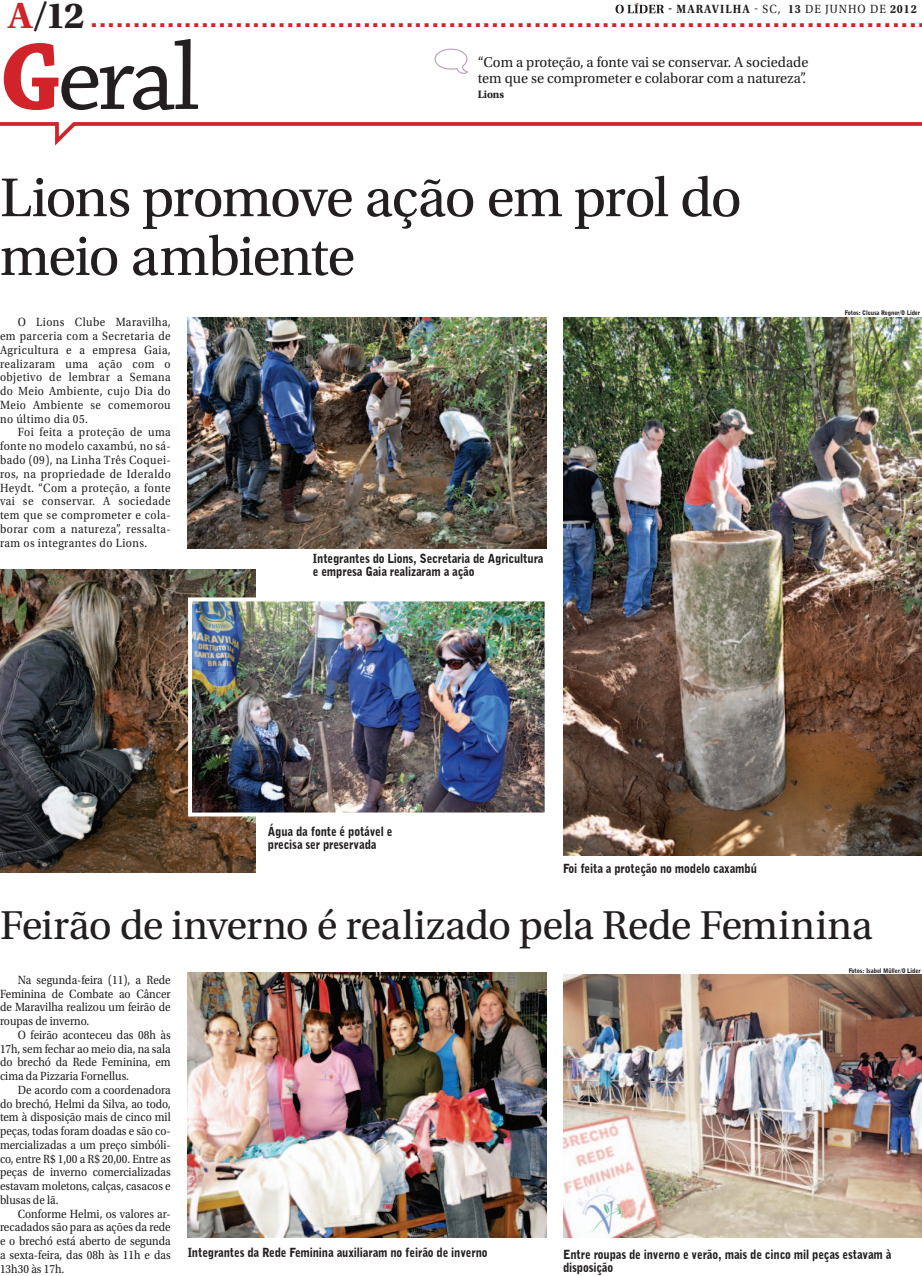
<style>
.page{position:relative;width:922px;height:1276px;background:#fff}
.page>*{position:absolute;margin:0;border:0;box-sizing:border-box;transform-origin:0 0}
.t1{font:100px "Chaparral Pro";color:#231f20}
.t2{font:57.5px/58.8px "Utopia Std";letter-spacing:-.035em;color:#231f20}
.t3{font:42.5px "Utopia Std";letter-spacing:-.015em;color:#231f20}
.t4{font:700 24.12px "Rockwell";color:#d1232a}
.t5{font:15px/16.2px "Utopia Std";color:#231f20;scale:.96 1}
.t6{font:12.5px/13.8px "Utopia Std";color:#231f20;text-align:justify;scale:.9 1}
.t7{font:900 12.5px/12.5px "Bell Gothic BT";letter-spacing:-.01em;color:#231f20;scale:.9 1}
.t8{font:700 12.5px "Utopia Std";letter-spacing:.085em;color:#231f20;scale:.9 1}
.t9{font:700 11.25px "Utopia Std";letter-spacing:-.01em;color:#231f20;scale:.96 1}
.t10{font:900 6.25px "Bell Gothic BT";letter-spacing:-.01em;color:#231f20;scale:.96 1}
.s1{font-family:"Utopia Std";font-size:38.25px}
.s2{font-family:"Utopia Std";font-size:38.25px;color:#231f20}
.s3{font-weight:700;color:#d1232a}
.s4{font-weight:400}
</style>
<div class="page">
<svg style="left:615px;top:3px;width:49px;height:10px"></svg>
<svg style="left:0;top:122px;width:921px;height:24px"></svg>
<svg style="left:434px;top:48px;width:34px;height:26px"></svg>
<img style="left:188px;top:317px;width:358px;height:231px">
<img style="left:0;top:570px;width:255px;height:303px">
<img style="left:193px;top:602px;width:350px;height:209px">
<div style="left:188px;top:597px;width:360px;height:219px;border:4px solid #fff"></div>
<img style="left:563px;top:317px;width:358px;height:538px">
<img style="left:188px;top:973px;width:358px;height:264px">
<img style="left:563px;top:974px;width:358px;height:263px">
<h3 class="t4" style="left:8px;top:4px;width:919px"><span class="s1">A</span><span class="s2">/12</span> ..................................................................................................</h3>
<h1 class="t1" style="left:0;top:22px;width:201px"><span class="s3">G</span>eral</h1>
<p class="t8" style="left:668px;top:2px;width:277px">- MARAVILHA <span class="s4">- SC,</span> 13 <span class="s4">de JUNHO DE</span> 2012</p>
<p class="t5" style="left:477px;top:54px;width:346px">“Com a proteção, a fonte vai se conservar. A sociedade tem que se comprometer e colaborar com a natureza”.</p>
<p class="t9" style="left:477px;top:88px;width:29px">Lions</p>
<h2 class="t2" style="left:0;top:169px;width:743px">Lions promove ação em prol do meio ambiente</h2>
<p class="t6" style="left:0;top:316px;width:191px;text-indent:18px">O Lions Clube Maravilha, em parceria com a Secretaria de Agricultura e a empresa Gaia, realizaram uma ação com o objetivo de lembrar a Semana do Meio Ambiente, cujo Dia do Meio Ambiente se comemorou no último dia 05.</p>
<p class="t6" style="left:0;top:426px;width:191px;text-indent:18px">Foi feita a proteção de uma fonte no modelo caxambú, no sá&shy;bado (09), na Linha Três Coquei&shy;ros, na propriedade de Ideraldo Heydt. “Com a proteção, a fonte vai se conservar. A sociedade tem que se comprometer e cola&shy;borar com a natureza”, ressalta&shy;ram os integrantes do Lions.</p>
<p class="t7" style="left:313px;top:552px;width:258px">Integrantes do Lions, Secretaria de Agricultura e empresa Gaia realizaram a ação</p>
<p class="t10" style="left:844px;top:308px;width:80px">Fotos: Cleusa Regner/O Líder</p>
<p class="t7" style="left:268px;top:825px;width:140px">Água da fonte é potável e precisa ser preservada</p>
<p class="t7" style="left:563px;top:862px;width:217px">Foi feita a proteção no modelo caxambú</p>
<h3 class="t3" style="left:0;top:902px;width:874px">Feirão de inverno é realizado pela Rede Feminina</h3>
<p class="t6" style="left:0;top:973px;width:191px;text-indent:18px">Na segunda-feira (11), a Rede Feminina de Combate ao Câncer de Maravilha realizou um feirão de roupas de inverno.</p>
<p class="t6" style="left:0;top:1028px;width:191px;text-indent:18px">O feirão aconteceu das 08h às 17h, sem fechar ao meio dia, na sala do brechó da Rede Feminina, em cima da Pizzaria Fornellus.</p>
<p class="t6" style="left:0;top:1083px;width:191px;text-indent:18px">De acordo com a coordenadora do brechó, Helmi da Silva, ao todo, tem à disposição mais de cinco mil peças, todas foram doadas e são co&shy;mercializadas a um preço simbóli&shy;co, entre R$ 1,00 a R$ 20,00. Entre as peças de inverno comercializadas estavam moletons, calças, casacos e blusas de lã.</p>
<p class="t6" style="left:0;top:1207px;width:191px;text-indent:18px">Conforme Helmi, os valores ar&shy;recadados são para as ações da rede e o brechó está aberto de segunda a sexta-feira, das 08h às 11h e das 13h30 às 17h.</p>
<p class="t10" style="left:848px;top:966px;width:77px">Fotos: Isabel Müller/O Líder</p>
<p class="t7" style="left:188px;top:1246px;width:335px">Integrantes da Rede Feminina auxiliaram no feirão de inverno</p>
<p class="t7" style="left:563px;top:1248px;width:366px">Entre roupas de inverno e verão, mais de cinco mil peças estavam à disposição</p>
</div>
